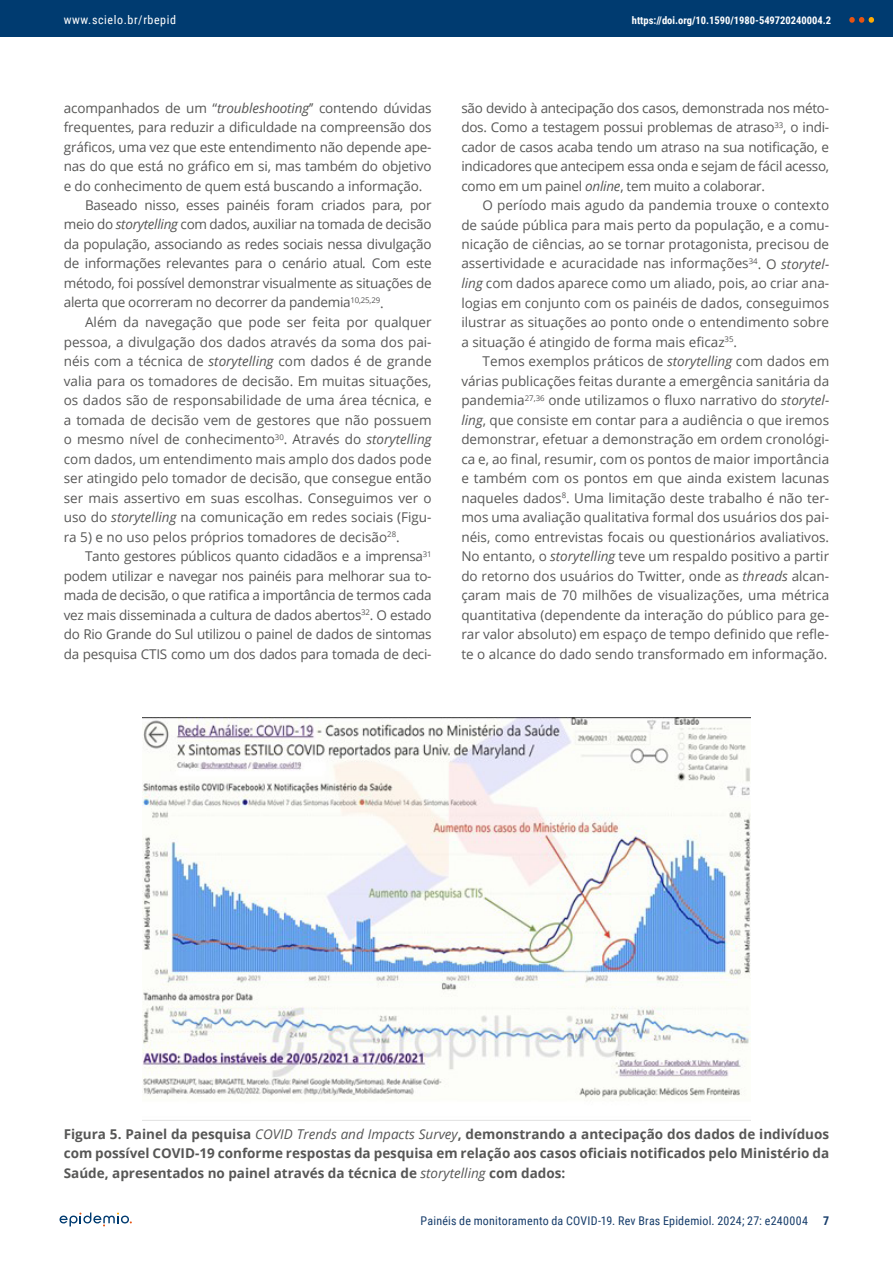
<style>
.page{position:relative;width:893px;height:1263px;background:#fff}
.page>*{position:absolute;margin:0;border:0;box-sizing:border-box;transform-origin:0 0}
.t1{font:13.5px/19.5px "Open Sans";letter-spacing:-.01em;color:#575756;text-align:justify}
.t2{font:700 13.5px/19.5px "Open Sans";color:#575756;text-align:justify}
.t3{font:12px "Roboto Condensed";letter-spacing:.015em;color:#173d6b}
.t4{font:12px "Roboto Condensed";letter-spacing:.05em;color:#fff}
.t5{font:700 12px "Roboto Condensed";color:#173d6b}
.t6{font:700 10.5px "Roboto Condensed";color:#fff}
.s1{font-style:italic}
.s2{font-weight:400;font-style:italic}
</style>
<div class="page">
<div style="left:0;top:0;width:893px;height:36px;background:#003b70"></div>
<svg style="left:849px;top:17px;width:25px;height:6px"></svg>
<svg style="left:60px;top:1212px;width:72px;height:14px"></svg>
<img style="left:143px;top:717px;width:607px;height:381px">
<p class="t4" style="left:64px;top:12px;width:114px">www.scielo.br/rbepid</p>
<p class="t6" style="left:632px;top:12px;width:201px">https://doi.org/10.1590/1980-549720240004.2</p>
<p class="t1" style="left:64px;top:98px;width:369px">acompanhados de um “<span class="s1">troubleshooting</span>’’ contendo dúvidas</p>
<p class="t1" style="left:64px;top:117px;width:369px">frequentes, para reduzir a dificuldade na compreensão dos</p>
<p class="t1" style="left:64px;top:136px;width:369px">gráficos, uma vez que este entendimento não depende ape-</p>
<p class="t1" style="left:64px;top:156px;width:369px">nas do que está no gráfico em si, mas também do objetivo</p>
<p class="t1" style="left:64px;top:175px;width:360px">e do conhecimento de quem está buscando a informação.</p>
<p class="t1" style="left:85px;top:195px;width:348px">Baseado nisso, esses painéis foram criados para, por</p>
<p class="t1" style="left:64px;top:214px;width:369px">meio do <span class="s1">storytelling</span> com dados, auxiliar na tomada de decisão</p>
<p class="t1" style="left:64px;top:234px;width:369px">da população, associando as redes sociais nessa divulgação</p>
<p class="t1" style="left:64px;top:253px;width:369px">de informações relevantes para o cenário atual<span class="s1">.</span> Com este</p>
<p class="t1" style="left:64px;top:273px;width:369px">método, foi possível demonstrar visualmente as situações de</p>
<p class="t1" style="left:64px;top:292px;width:321px">alerta que ocorreram no decorrer da pandemia<sup>10,25,29</sup>.</p>
<p class="t1" style="left:85px;top:312px;width:348px">Além da navegação que pode ser feita por qualquer</p>
<p class="t1" style="left:64px;top:331px;width:369px">pessoa, a divulgação dos dados através da soma dos pai-</p>
<p class="t1" style="left:64px;top:351px;width:369px">néis com a técnica de <span class="s1">storytelling</span> com dados é de grande</p>
<p class="t1" style="left:64px;top:370px;width:369px">valia para os tomadores de decisão. Em muitas situações,</p>
<p class="t1" style="left:64px;top:390px;width:369px">os dados são de responsabilidade de uma área técnica, e</p>
<p class="t1" style="left:64px;top:409px;width:369px">a tomada de decisão vem de gestores que não possuem</p>
<p class="t1" style="left:64px;top:429px;width:369px">o mesmo nível de conhecimento<sup>30</sup>. Através do <span class="s1">storytelling</span></p>
<p class="t1" style="left:64px;top:448px;width:369px">com dados, um entendimento mais amplo dos dados pode</p>
<p class="t1" style="left:64px;top:468px;width:369px">ser atingido pelo tomador de decisão, que consegue então</p>
<p class="t1" style="left:64px;top:487px;width:369px">ser mais assertivo em suas escolhas. Conseguimos ver o</p>
<p class="t1" style="left:64px;top:507px;width:369px">uso do <span class="s1">storytelling</span> na comunicação em redes sociais (Figu-</p>
<p class="t1" style="left:64px;top:526px;width:337px">ra 5) e no uso pelos próprios tomadores de decisão<sup>28</sup>.</p>
<p class="t1" style="left:85px;top:546px;width:348px">Tanto gestores públicos quanto cidadãos e a imprensa<sup>31</sup></p>
<p class="t1" style="left:64px;top:565px;width:369px">podem utilizar e navegar nos painéis para melhorar sua to-</p>
<p class="t1" style="left:64px;top:585px;width:369px">mada de decisão, o que ratifica a importância de termos cada</p>
<p class="t1" style="left:64px;top:604px;width:369px">vez mais disseminada a cultura de dados abertos<sup>32</sup>. O estado</p>
<p class="t1" style="left:64px;top:624px;width:369px">do Rio Grande do Sul utilizou o painel de dados de sintomas</p>
<p class="t1" style="left:64px;top:643px;width:369px">da pesquisa CTIS como um dos dados para tomada de deci-</p>
<p class="t1" style="left:461px;top:97px;width:369px">são devido à antecipação dos casos, demonstrada nos méto&shy;dos. Como a testagem possui problemas de atraso<sup>33</sup>, o indi&shy;cador de casos acaba tendo um atraso na sua notificação, e indicadores que antecipem essa onda e sejam de fácil acesso, como em um painel <span class="s1">online</span>, tem muito a colaborar.</p>
<p class="t1" style="left:461px;top:195px;width:369px;text-indent:21px">O período mais agudo da pandemia trouxe o contexto de saúde pública para mais perto da população, e a comu&shy;nicação de ciências, ao se tornar protagonista, precisou de assertividade e acuracidade nas informações<sup>34</sup>. O <span class="s1">storytel&shy;ling</span> com dados aparece como um aliado, pois, ao criar ana&shy;logias em conjunto com os painéis de dados, conseguimos ilustrar as situações ao ponto onde o entendimento sobre a situação é atingido de forma mais eficaz<sup>35</sup>.</p>
<p class="t1" style="left:461px;top:351px;width:369px;text-indent:21px">Temos exemplos práticos de <span class="s1">storytelling</span> com dados em várias publicações feitas durante a emergência sanitária da pandemia<sup>27,36</sup> onde utilizamos o fluxo narrativo do <span class="s1">storytel&shy;ling</span>, que consiste em contar para a audiência o que iremos demonstrar, efetuar a demonstração em ordem cronológi&shy;ca e, ao final, resumir, com os pontos de maior importância e também com os pontos em que ainda existem lacunas naqueles dados<sup>8</sup>. Uma limitação deste trabalho é não ter&shy;mos uma avaliação qualitativa formal dos usuários dos pai&shy;néis, como entrevistas focais ou questionários avaliativos.<br>No entanto, o <span class="s1">storytelling</span> teve um respaldo positivo a partir do retorno dos usuários do Twitter, onde as <span class="s1">threads</span> alcan&shy;çaram mais de 70 milhões de visualizações, uma métrica quantitativa (dependente da interação do público para ge&shy;rar valor absoluto) em espaço de tempo definido que refle&shy;te o alcance do dado sendo transformado em informação.</p>
<p class="t2" style="left:64px;top:1124px;width:767px">Figura 5. Painel da pesquisa <span class="s2">COVID Trends and Impacts Survey</span>, demonstrando a antecipação dos dados de indivíduos com possível COVID-19 conforme respostas da pesquisa em relação aos casos oficiais notificados pelo Ministério da Saúde, apresentados no painel através da técnica de <span class="s2">storytelling</span> com dados:</p>
<p class="t3" style="left:421px;top:1212px;width:389px">Painéis de monitoramento da COVID-19. Rev Bras Epidemiol. 2024; 27: e240004</p>
<p class="t5" style="left:823px;top:1212px;width:8px">7</p>
</div>
